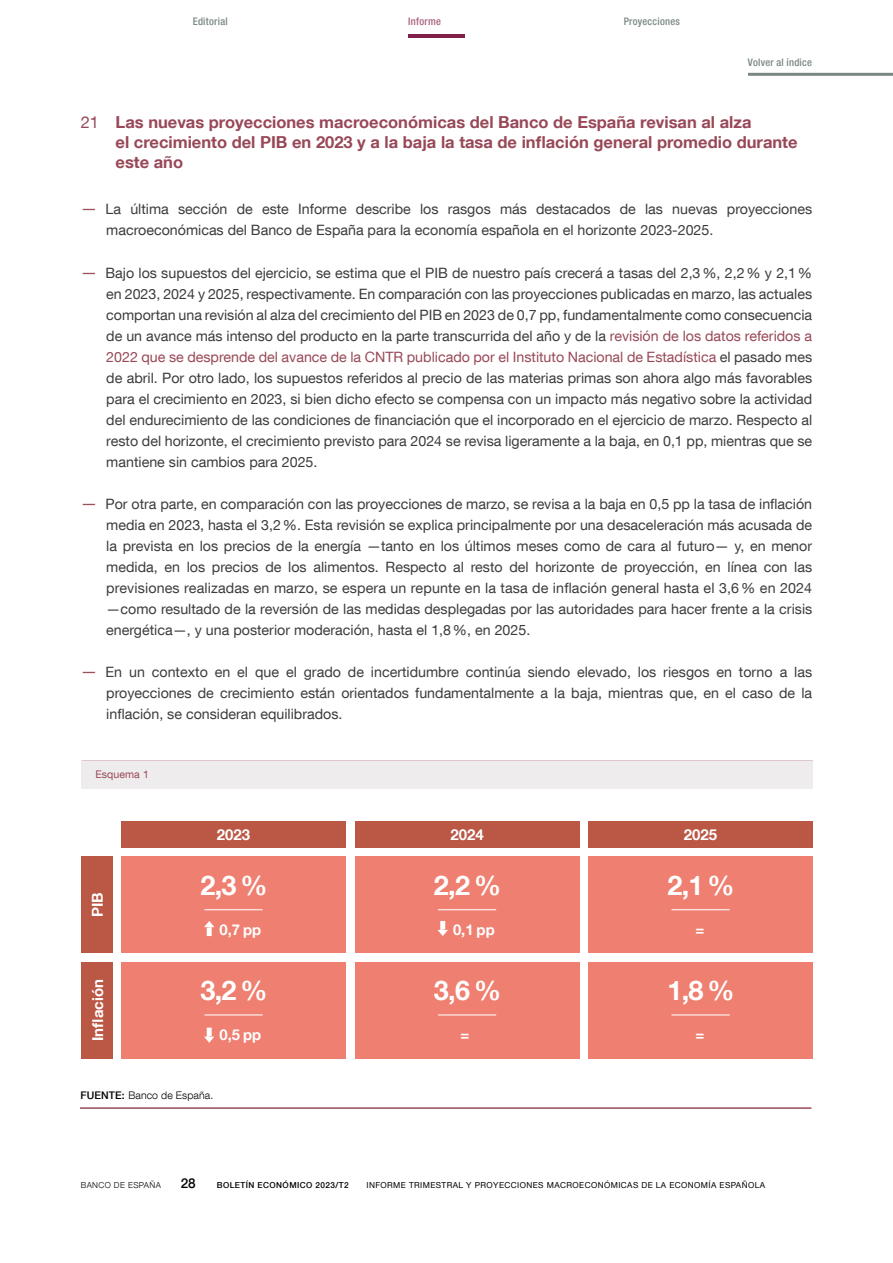
<style>
.page{position:relative;width:893px;height:1263px;background:#fff}
.page>*{position:absolute;margin:0;border:0;box-sizing:border-box;transform-origin:0 0}
.t1{font:700 27px "Bd E Neue Helvetica";color:#fff}
.Ladillo_Ficha{font:700 16.5px/19.8px "Bd E Neue Helvetica";color:#984856}
.t2{font:700 15px "Bd E Neue Helvetica";color:#fff}
.t3{font:700 14.85px "Bd E Neue Helvetica";color:#fff}
.Texto_ficha_Bullets{font:14.25px/21px "Bd E Neue Helvetica";color:#3c3c3b;text-align:justify}
.t4{font:500 13.5px "Bd E Neue Helvetica";color:#000}
.t5{font:500 condensed 10.5px "Bd E Neue Helvetica";letter-spacing:.025em;color:#7a8785}
.t6{font:300 10.5px "Bd E Neue Helvetica";letter-spacing:.01em;color:#000}
.t7{font:10.5px "Bd E Neue Helvetica";letter-spacing:.01em;color:#984856}
.t8{font:500 condensed 10.5px "Bd E Neue Helvetica";letter-spacing:.025em;color:#a6627e}
.t9{font:8.25px "Bd E Neue Helvetica";letter-spacing:.05em;color:#000}
.t10{font:500 8.25px "Bd E Neue Helvetica";letter-spacing:.05em;color:#000}
.t11{font:300 8.25px "Bd E Neue Helvetica";letter-spacing:.05em;color:#000}
.s1{font-weight:400}
.s2{font-size:16.5px;color:#9b515d}
.s3{color:#984856}
.s4{font-weight:500}
</style>
<div class="page">
<hr style="left:408px;top:34px;width:57px;height:4px;background:#801f47">
<hr style="left:748px;top:73px;width:145px;height:3px;background:#7a8785">
<div style="left:82px;top:761px;width:731px;height:28px;background:#efeced"></div>
<div style="left:82px;top:857px;width:31px;height:96px;background:#ba5845"></div>
<div style="left:121px;top:857px;width:225px;height:96px;background:#ef7f70"></div>
<div style="left:355px;top:857px;width:224px;height:96px;background:#ef7f70"></div>
<div style="left:588px;top:857px;width:225px;height:96px;background:#ef7f70"></div>
<div style="left:82px;top:962px;width:31px;height:96px;background:#ba5845"></div>
<div style="left:121px;top:962px;width:225px;height:96px;background:#ef7f70"></div>
<div style="left:355px;top:962px;width:224px;height:96px;background:#ef7f70"></div>
<div style="left:588px;top:962px;width:225px;height:96px;background:#ef7f70"></div>
<div style="left:121px;top:821px;width:225px;height:26px;background:#ba5845"></div>
<div style="left:355px;top:821px;width:224px;height:26px;background:#ba5845"></div>
<div style="left:588px;top:821px;width:225px;height:26px;background:#ba5845"></div>
<hr style="left:80px;top:1107px;width:731px;height:2px;background:#984856">
<hr style="left:204px;top:909px;width:59px;height:1px;background:#fff">
<svg style="left:204px;top:921px;width:10px;height:15px"></svg>
<hr style="left:438px;top:909px;width:58px;height:1px;background:#fff">
<svg style="left:437px;top:921px;width:11px;height:15px"></svg>
<hr style="left:671px;top:909px;width:59px;height:1px;background:#fff">
<hr style="left:204px;top:1014px;width:59px;height:1px;background:#fff">
<svg style="left:204px;top:1028px;width:10px;height:15px"></svg>
<hr style="left:438px;top:1014px;width:58px;height:1px;background:#fff">
<hr style="left:671px;top:1014px;width:59px;height:1px;background:#fff">
<p class="t5" style="left:193px;top:15px;width:37px">Editorial</p>
<p class="t8" style="left:408px;top:15px;width:34px">Informe</p>
<p class="t5" style="left:624px;top:15px;width:58px">Proyecciones</p>
<p class="t5" style="left:748px;top:56px;width:65px">Volver al índice</p>
<h3 class="Ladillo_Ficha" style="left:116px;top:112px;width:683px;text-indent:-35px"><span class="s1">21</span> Las nuevas proyecciones macroeconómicas del Banco de España revisan al alza<br>el crecimiento del PIB en 2023 y a la baja la tasa de inflación general promedio durante este año</h3>
<p class="Texto_ficha_Bullets" style="left:106px;top:198px;width:707px;text-indent:-26px"><span class="s2">—</span> La última sección de este Informe describe los rasgos más destacados de las nuevas proyecciones macroeconómicas del Banco de España para la economía española en el horizonte 2023-2025.</p>
<p class="Texto_ficha_Bullets" style="left:106px;top:262px;width:707px;text-indent:-26px"><span class="s2">—</span> Bajo los supuestos del ejercicio, se estima que el PIB de nuestro país crecerá a tasas del 2,3%, 2,2% y 2,1% en 2023, 2024 y 2025, respectivamente. En comparación con las proyecciones publicadas en marzo, las actuales comportan una revisión al alza del crecimiento del PIB en 2023 de 0,7 pp, fundamentalmente como consecuencia de un avance más intenso del producto en la parte transcurrida del año y de la <span class="s3">revisión de los datos referidos a 2022 que se desprende del avance de la CNTR publicado por el Instituto Nacional de Estadística</span> el pasado mes de abril. Por otro lado, los supuestos referidos al precio de las materias primas son ahora algo más favorables para el crecimiento en 2023, si bien dicho efecto se compensa con un impacto más negativo sobre la actividad del endurecimiento de las condiciones de financiación que el incorporado en el ejercicio de marzo. Respecto al resto del horizonte, el crecimiento previsto para 2024 se revisa ligeramente a la baja, en 0,1 pp, mientras que se mantiene sin cambios para 2025.</p>
<p class="Texto_ficha_Bullets" style="left:106px;top:493px;width:707px;text-indent:-26px"><span class="s2">—</span> Por otra parte, en comparación con las proyecciones de marzo, se revisa a la baja en 0,5 pp la tasa de inflación media en 2023, hasta el 3,2%. Esta revisión se explica principalmente por una desaceleración más acusada de la prevista en los precios de la energía —tanto en los últimos meses como de cara al futuro— y, en menor medida, en los precios de los alimentos. Respecto al resto del horizonte de proyección, en línea con las previsiones realizadas en marzo, se espera un repunte en la tasa de inflación general hasta el 3,6% en 2024 —como resultado de la reversión de las medidas desplegadas por las autoridades para hacer frente a la crisis energética—, y una posterior moderación, hasta el 1,8%, en 2025.</p>
<p class="Texto_ficha_Bullets" style="left:106px;top:661px;width:707px;text-indent:-26px"><span class="s2">—</span> En un contexto en el que el grado de incertidumbre continúa siendo elevado, los riesgos en torno a las proyecciones de crecimiento están orientados fundamentalmente a la baja, mientras que, en el caso de la inflación, se consideran equilibrados.</p>
<p class="t7" style="left:95px;top:768px;width:55px">Esquema 1</p>
<p class="t2" style="left:88px;top:917px;width:26px;rotate:-90deg">PIB</p>
<p class="t2" style="left:217px;top:825px;width:35px">2023</p>
<p class="t2" style="left:450px;top:825px;width:35px">2024</p>
<p class="t2" style="left:684px;top:825px;width:35px">2025</p>
<p class="t1" style="left:200px;top:868px;width:69px">2,3 %</p>
<p class="t3" style="left:219px;top:920px;width:43px">0,7 pp</p>
<p class="t1" style="left:434px;top:868px;width:69px">2,2 %</p>
<p class="t3" style="left:453px;top:920px;width:43px">0,1 pp</p>
<p class="t1" style="left:667px;top:868px;width:69px">2,1 %</p>
<p class="t3" style="left:695px;top:920px;width:10px">=</p>
<p class="t2" style="left:88px;top:1041px;width:63px;rotate:-90deg">Inflación</p>
<p class="t1" style="left:200px;top:974px;width:69px">3,2 %</p>
<p class="t3" style="left:219px;top:1025px;width:43px">0,5 pp</p>
<p class="t6" style="left:80px;top:1089px;width:134px"><span class="s4">FUENTE:</span> Banco de España.</p>
<p class="t1" style="left:434px;top:974px;width:69px">3,6 %</p>
<p class="t3" style="left:461px;top:1025px;width:10px">=</p>
<p class="t1" style="left:667px;top:974px;width:69px">1,8 %</p>
<p class="t3" style="left:695px;top:1025px;width:10px">=</p>
<p class="t11" style="left:81px;top:1180px;width:82px">BANCO DE ESPAÑA</p>
<p class="t4" style="left:181px;top:1175px;width:16px">28</p>
<p class="t10" style="left:217px;top:1180px;width:133px">BOLETÍN ECONÓMICO 2023/T2</p>
<p class="t9" style="left:366px;top:1180px;width:400px">INFORME TRIMESTRAL Y PROYECCIONES MACROECONÓMICAS DE LA ECONOMÍA ESPAÑOLA</p>
</div>
